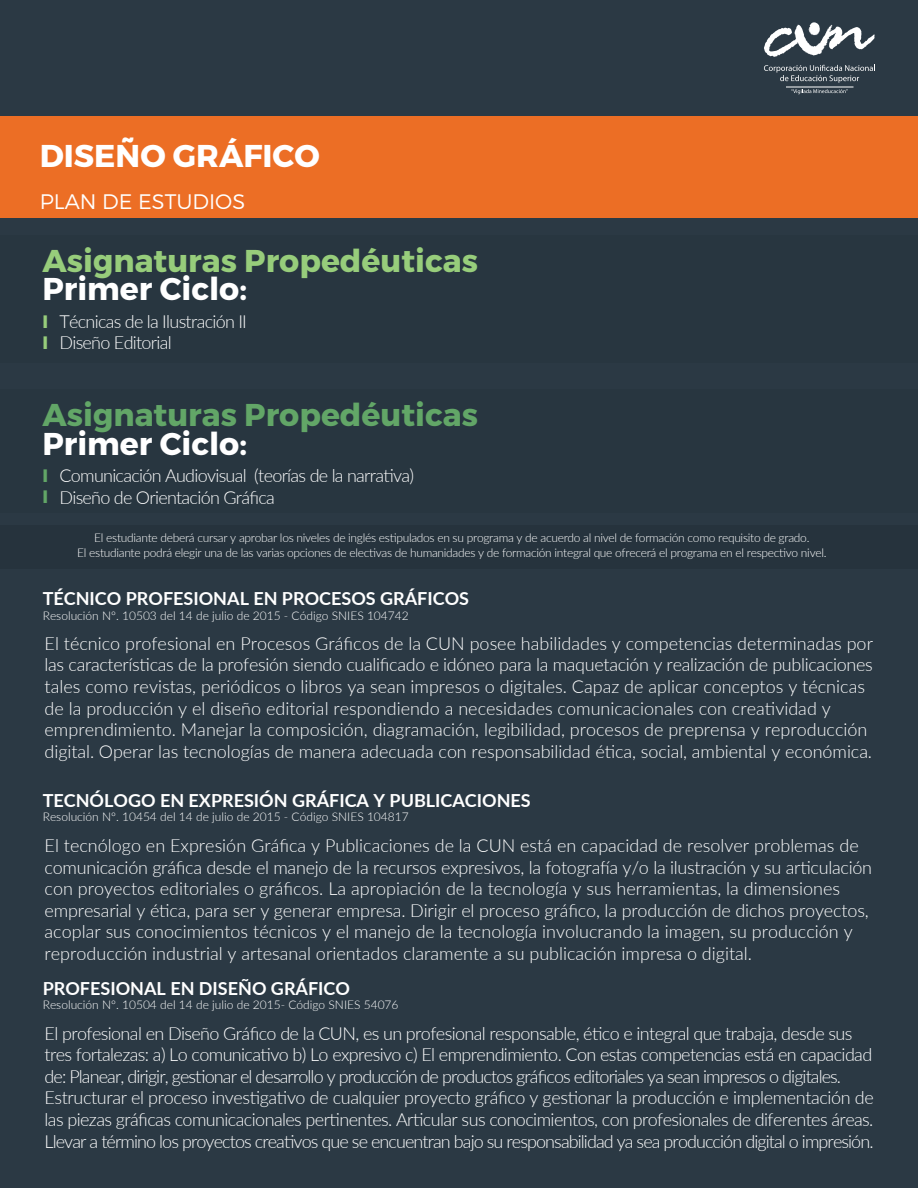
<style>
.page{position:relative;width:918px;height:1188px;background:#2b3944}
.page>*{position:absolute;margin:0;border:0;box-sizing:border-box;transform-origin:0 0}
.t1{font:700 31.5px "Montserrat";color:#fff}
.t2{font:700 31.5px "Montserrat";color:#97cd7b}
.t3{font:700 31.5px "Montserrat";color:#62a667}
.t4{font:300 21px "Montserrat";color:#fff}
.t5{font:300 18px/21.6px "Lato";letter-spacing:-.01em;color:#fff}
.t6{font:300 18px/21.6px "Lato";letter-spacing:-.035em;color:#fff}
.t7{font:300 18px/21.6px "Lato";letter-spacing:-.04em;color:#fff}
.t8{font:700 18px "Lato";color:#fff}
.t9{font:700 18px/21.6px "Montserrat";color:#97cd7b}
.t10{font:700 18px/21.6px "Montserrat";color:#62a667}
.t11{font:300 12px/14.4px "Lato";letter-spacing:-.025em;color:#fff;text-align:center}
.t12{font:300 12px "Lato";color:#fff}
</style>
<div class="page">
<div style="left:0;top:116px;width:918px;height:101px;background:#ec6e25"></div>
<div style="left:0;top:235px;width:918px;height:127px;background:#283640"></div>
<svg style="left:764px;top:22px;width:111px;height:35px"></svg>
<svg style="left:764px;top:65px;width:111px;height:18px"></svg>
<hr style="left:786px;top:87px;width:68px;height:1px;background:#fff">
<svg style="left:791px;top:89px;width:57px;height:5px"></svg>
<div style="left:0;top:389px;width:918px;height:123px;background:#283640"></div>
<div style="left:0;top:525px;width:918px;height:44px;background:#26333d"></div>
<h1 class="t1" style="left:40px;top:136px;width:281px">DISEÑO GRÁFICO</h1>
<p class="t4" style="left:40px;top:189px;width:207px">PLAN DE ESTUDIOS</p>
<h1 class="t2" style="left:43px;top:241px;width:437px">Asignaturas Propedéuticas</h1>
<h1 class="t1" style="left:42px;top:270px;width:206px">Primer Ciclo:</h1>
<p class="t9" style="left:42px;top:311px;width:7px">I<br>I</p>
<p class="t7" style="left:59px;top:310px;width:189px">Técnicas de la Ilustración II<br>Diseño Editorial</p>
<h1 class="t3" style="left:43px;top:396px;width:437px">Asignaturas Propedéuticas</h1>
<h1 class="t1" style="left:42px;top:424px;width:206px">Primer Ciclo:</h1>
<p class="t10" style="left:42px;top:465px;width:7px">I<br>I</p>
<p class="t7" style="left:59px;top:464px;width:356px">Comunicación Audiovisual (teorías de la narrativa)<br>Diseño de Orientación Gráfica</p>
<p class="t11" style="left:77px;top:531px;width:751px">El estudiante deberá cursar y aprobar los niveles de inglés estipulados en su programa y de acuerdo al nivel de formación como requisito de grado.<br>El estudiante podrá elegir una de las varias opciones de electivas de humanidades y de formación integral que ofrecerá el programa en el respectivo nivel.</p>
<p class="t8" style="left:43px;top:586px;width:428px">TÉCNICO PROFESIONAL EN PROCESOS GRÁFICOS</p>
<p class="t12" style="left:43px;top:607px;width:368px">Resolución Nº. 10503 del 14 de julio de 2015 - Código SNIES 104742</p>
<p class="t5" style="left:45px;top:632px;width:830px">El técnico profesional en Procesos Gráficos de la CUN posee habilidades y competencias determinadas por las características de la profesión siendo cualificado e idóneo para la maquetación y realización de publicaciones tales como revistas, periódicos o libros ya sean impresos o digitales. Capaz de aplicar conceptos y técnicas de la producción y el diseño editorial respondiendo a necesidades comunicacionales con creatividad y emprendimiento. Manejar la composición, diagramación, legibilidad, procesos de preprensa y reproducción digital. Operar las tecnologías de manera adecuada con responsabilidad ética, social, ambiental y económica.</p>
<p class="t8" style="left:43px;top:787px;width:490px">TECNÓLOGO EN EXPRESIÓN GRÁFICA Y PUBLICACIONES</p>
<p class="t12" style="left:43px;top:809px;width:368px">Resolución Nº. 10454 del 14 de julio de 2015 - Código SNIES 104817</p>
<p class="t5" style="left:45px;top:834px;width:829px">El tecnólogo en Expresión Gráfica y Publicaciones de la CUN está en capacidad de resolver problemas de comunicación gráfica desde el manejo de la recursos expresivos, la fotografía y/o la ilustración y su articulación con proyectos editoriales o gráficos. La apropiación de la tecnología y sus herramientas, la dimensiones empresarial y ética, para ser y generar empresa. Dirigir el proceso gráfico, la producción de dichos proyectos, acoplar sus conocimientos técnicos y el manejo de la tecnología involucrando la imagen, su producción y reproducción industrial y artesanal orientados claramente a su publicación impresa o digital.</p>
<p class="t8" style="left:43px;top:975px;width:309px">PROFESIONAL EN DISEÑO GRÁFICO</p>
<p class="t12" style="left:43px;top:997px;width:357px">Resolución Nº. 10504 del 14 de julio de 2015- Código SNIES 54076</p>
<p class="t6" style="left:45px;top:1022px;width:831px">El profesional en Diseño Gráfico de la CUN, es un profesional responsable, ético e integral que trabaja, desde sus tres fortalezas: a) Lo comunicativo b) Lo expresivo c) El emprendimiento. Con estas competencias está en capacidad de: Planear, dirigir, gestionar el desarrollo y producción de productos gráficos editoriales ya sean impresos o digitales.<br>Estructurar el proceso investigativo de cualquier proyecto gráfico y gestionar la producción e implementación de las piezas gráficas comunicacionales pertinentes. Articular sus conocimientos, con profesionales de diferentes áreas.<br>Llevar a término los proyectos creativos que se encuentran bajo su responsabilidad ya sea producción digital o impresión.</p>
</div>
